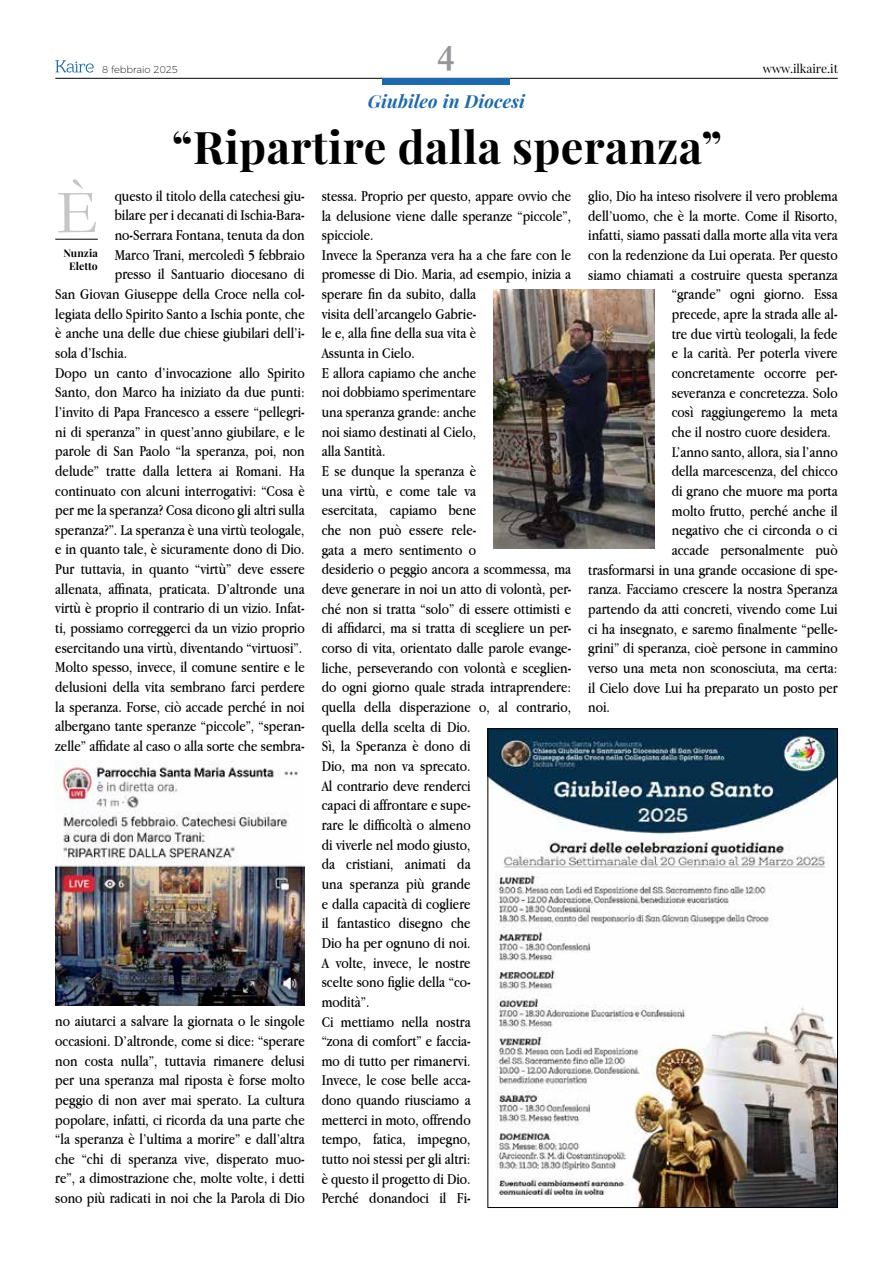
<style>
.page{position:relative;width:893px;height:1263px;background:#fff}
.page>*{position:absolute;margin:0;border:0;box-sizing:border-box;transform-origin:0 0}
.t1{font:63px "Garamond";color:#c6c6c6}
.t2{font:700 45px "Playfair Display";letter-spacing:.01em;color:#000}
.t3{font:700 37.5px "Garamond";color:#949699}
.t4{font:italic 700 18px "Playfair Display";letter-spacing:.01em;color:#1e69ab}
.t5{font:15.75px/19.6px "Apple Garamond";color:#000;text-align:justify}
.t6{font:12px "Playfair Display";color:#000}
.t7{font:700 10.5px/13.5px "Playfair Display";letter-spacing:.01em;color:#000;text-align:center}
.t8{font:200 9.9px "Montserrat";color:#000}
</style>
<div class="page">
<hr style="left:55px;top:78px;width:783px;height:1px;background:#000">
<div style="left:382px;top:78px;width:127px;height:7px;background:#1e69ab"></div>
<svg style="left:55px;top:60px;width:39px;height:13px"></svg>
<hr style="left:55px;top:239px;width:43px;height:1px;background:#000">
<img style="left:490px;top:731px;width:346px;height:475px">
<img style="left:55px;top:760px;width:250px;height:245px">
<img style="left:493px;top:289px;width:162px;height:260px">
<p class="t8" style="left:102px;top:62px;width:77px">8 febbraio 2025</p>
<h3 class="t3" style="left:437px;top:36px;width:19px">4</h3>
<p class="t4" style="left:368px;top:89px;width:159px">Giubileo in Diocesi</p>
<h2 class="t2" style="left:172px;top:118px;width:552px">“Ripartire dalla speranza”</h2>
<p class="t6" style="left:763px;top:61px;width:77px">www.ilkaire.it</p>
<h1 class="t1" style="left:56px;top:175px;width:43px">È</h1>
<p class="t7" style="left:63px;top:246px;width:36px">Nunzia<br>Eletto</p>
<p class="t5" style="left:115px;top:185px;width:191px">questo il titolo della catechesi giu-</p>
<p class="t5" style="left:115px;top:205px;width:191px">bilare per i decanati di Ischia-Bara-</p>
<p class="t5" style="left:115px;top:225px;width:191px">no-Serrara Fontana, tenuta da don</p>
<p class="t5" style="left:115px;top:244px;width:191px">Marco Trani, mercoledì 5 febbraio</p>
<p class="t5" style="left:115px;top:264px;width:191px">presso il Santuario diocesano di</p>
<p class="t5" style="left:55px;top:284px;width:251px">San Giovan Giuseppe della Croce nella col-</p>
<p class="t5" style="left:55px;top:303px;width:251px">legiata dello Spirito Santo a Ischia ponte, che</p>
<p class="t5" style="left:55px;top:323px;width:251px">è anche una delle due chiese giubilari dell’i-</p>
<p class="t5" style="left:55px;top:343px;width:73px">sola d’Ischia.</p>
<p class="t5" style="left:55px;top:362px;width:251px">Dopo un canto d’invocazione allo Spirito</p>
<p class="t5" style="left:55px;top:382px;width:251px">Santo, don Marco ha iniziato da due punti:</p>
<p class="t5" style="left:55px;top:402px;width:251px">l’invito di Papa Francesco a essere “pellegri-</p>
<p class="t5" style="left:55px;top:421px;width:251px">ni di speranza” in quest’anno giubilare, e le</p>
<p class="t5" style="left:55px;top:441px;width:251px">parole di San Paolo “la speranza, poi, non</p>
<p class="t5" style="left:55px;top:461px;width:251px">delude” tratte dalla lettera ai Romani. Ha</p>
<p class="t5" style="left:55px;top:480px;width:251px">continuato con alcuni interrogativi: “Cosa è</p>
<p class="t5" style="left:55px;top:500px;width:251px">per me la speranza? Cosa dicono gli altri sulla</p>
<p class="t5" style="left:55px;top:520px;width:251px">speranza?”. La speranza è una virtù teologale,</p>
<p class="t5" style="left:55px;top:539px;width:251px">e in quanto tale, è sicuramente dono di Dio.</p>
<p class="t5" style="left:55px;top:559px;width:251px">Pur tuttavia, in quanto “virtù” deve essere</p>
<p class="t5" style="left:55px;top:579px;width:251px">allenata, affinata, praticata. D’altronde una</p>
<p class="t5" style="left:55px;top:598px;width:251px">virtù è proprio il contrario di un vizio. Infat-</p>
<p class="t5" style="left:55px;top:618px;width:251px">ti, possiamo correggerci da un vizio proprio</p>
<p class="t5" style="left:55px;top:638px;width:248px">esercitando una virtù, diventando “virtuosi”.</p>
<p class="t5" style="left:55px;top:657px;width:251px">Molto spesso, invece, il comune sentire e le</p>
<p class="t5" style="left:55px;top:677px;width:251px">delusioni della vita sembrano farci perdere</p>
<p class="t5" style="left:55px;top:696px;width:251px">la speranza. Forse, ciò accade perché in noi</p>
<p class="t5" style="left:55px;top:716px;width:251px">albergano tante speranze “piccole”, “speran-</p>
<p class="t5" style="left:55px;top:736px;width:251px">zelle” affidate al caso o alla sorte che sembra-</p>
<p class="t5" style="left:55px;top:1011px;width:251px">no aiutarci a salvare la giornata o le singole occasioni. D’altronde, come si dice: “sperare non costa nulla”, tuttavia rimanere delusi per una speranza mal riposta è forse molto peggio di non aver mai sperato. La cultura popolare, infatti, ci ricorda da una parte che “la speranza è l’ultima a morire” e dall’altra che “chi di speranza vive, disperato muo&shy;re”, a dimostrazione che, molte volte, i detti sono più radicati in noi che la Parola di Dio</p>
<p class="t5" style="left:322px;top:186px;width:251px;text-align:left">stessa. Proprio per questo, appare ovvio che la delusione viene dalle speranze “piccole”, spicciole.<br>Invece la Speranza vera ha a che fare con le promesse di Dio. Maria, ad esempio, inizia a sperare fin da subito, dalla<br>visita dell’arcangelo Gabrie-<br>le e, alla fine della sua vita è<br>Assunta in Cielo.<br>E allora capiamo che anche<br>noi dobbiamo sperimentare<br>una speranza grande: anche<br>noi siamo destinati al Cielo,<br>alla Santità.<br>E se dunque la speranza è<br>una virtù, e come tale va<br>esercitata, capiamo bene<br>che non può essere rele-<br>gata a mero sentimento o<br>desiderio o peggio ancora a scommessa, ma deve generare in noi un atto di volontà, per&shy;ché non si tratta “solo” di essere ottimisti e di affidarci, ma si tratta di scegliere un per&shy;corso di vita, orientato dalle parole evange&shy;liche, perseverando con volontà e sceglien&shy;do ogni giorno quale strada intraprendere: quella della disperazione o, al contrario, quella della scelta di Dio.<br>Sì, la Speranza è dono di<br>Dio, ma non va sprecato.<br>Al contrario deve renderci<br>capaci di affrontare e supe-<br>rare le difficoltà o almeno<br>di viverle nel modo giusto,<br>da cristiani, animati da<br>una speranza più grande<br>e dalla capacità di cogliere<br>il fantastico disegno che<br>Dio ha per ognuno di noi.<br>A volte, invece, le nostre<br>scelte sono figlie della “co-<br>modità”.<br>Ci mettiamo nella nostra<br>“zona di comfort” e faccia-<br>mo di tutto per rimanervi.<br>Invece, le cose belle acca-<br>dono quando riusciamo a<br>metterci in moto, offrendo<br>tempo, fatica, impegno,<br>tutto noi stessi per gli altri:<br>è questo il progetto di Dio.<br>Perché donandoci il Fi-</p>
<p class="t5" style="left:588px;top:186px;width:251px">glio, Dio ha inteso risolvere il vero problema</p>
<p class="t5" style="left:588px;top:206px;width:251px">dell’uomo, che è la morte. Come il Risorto,</p>
<p class="t5" style="left:588px;top:225px;width:251px">infatti, siamo passati dalla morte alla vita vera</p>
<p class="t5" style="left:588px;top:245px;width:251px">con la redenzione da Lui operata. Per questo</p>
<p class="t5" style="left:588px;top:265px;width:251px">siamo chiamati a costruire questa speranza</p>
<p class="t5" style="left:672px;top:284px;width:167px">“grande” ogni giorno. Essa</p>
<p class="t5" style="left:672px;top:304px;width:167px">precede, apre la strada alle al-</p>
<p class="t5" style="left:672px;top:324px;width:167px">tre due virtù teologali, la fede</p>
<p class="t5" style="left:672px;top:343px;width:167px">e la carità. Per poterla vivere</p>
<p class="t5" style="left:672px;top:363px;width:167px">concretamente occorre per-</p>
<p class="t5" style="left:672px;top:383px;width:167px">severanza e concretezza. Solo</p>
<p class="t5" style="left:672px;top:402px;width:167px">così raggiungeremo la meta</p>
<p class="t5" style="left:672px;top:422px;width:161px">che il nostro cuore desidera.</p>
<p class="t5" style="left:672px;top:441px;width:167px">L’anno santo, allora, sia l’anno</p>
<p class="t5" style="left:672px;top:461px;width:167px">della marcescenza, del chicco</p>
<p class="t5" style="left:672px;top:481px;width:167px">di grano che muore ma porta</p>
<p class="t5" style="left:672px;top:500px;width:167px">molto frutto, perché anche il</p>
<p class="t5" style="left:672px;top:520px;width:167px">negativo che ci circonda o ci</p>
<p class="t5" style="left:672px;top:540px;width:167px">accade personalmente può</p>
<p class="t5" style="left:588px;top:559px;width:251px">trasformarsi in una grande occasione di spe-</p>
<p class="t5" style="left:588px;top:579px;width:251px">ranza. Facciamo crescere la nostra Speranza</p>
<p class="t5" style="left:588px;top:599px;width:251px">partendo da atti concreti, vivendo come Lui</p>
<p class="t5" style="left:588px;top:618px;width:251px">ci ha insegnato, e saremo finalmente “pelle-</p>
<p class="t5" style="left:588px;top:638px;width:251px">grini” di speranza, cioè persone in cammino</p>
<p class="t5" style="left:588px;top:658px;width:251px">verso una meta non sconosciuta, ma certa:</p>
<p class="t5" style="left:588px;top:677px;width:251px">il Cielo dove Lui ha preparato un posto per</p>
<p class="t5" style="left:588px;top:697px;width:23px">noi.</p>
</div>
